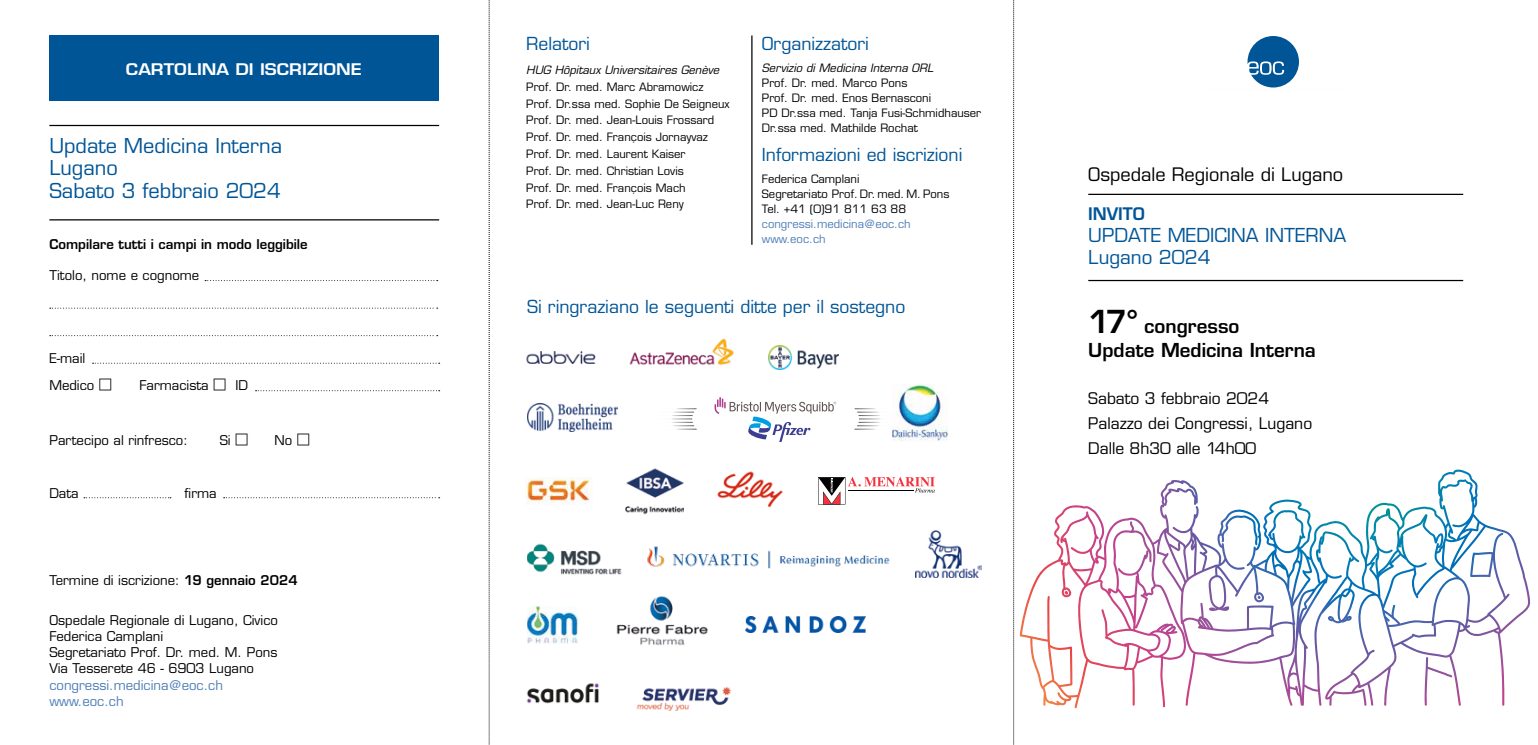
<style>
.page{position:relative;width:1538px;height:745px;background:#fff}
.page>*{position:absolute;margin:0;border:0;box-sizing:border-box;transform-origin:0 0}
.t1{font:20px/22.5px "Eurostile";color:#005597}
.t2{font:600 18.75px/23.8px "Eurostile";color:#000}
.t3{font:18.75px/21.9px "Eurostile";color:#005597}
.t4{font:18.12px "Eurostile";color:#000}
.t5{font:17.5px "Eurostile";color:#005597}
.t6{font:600 16.88px "Eurostile";color:#005597}
.t7{font:15.62px/25px "Eurostile";color:#000}
.t8{font:600 15.62px "Eurostile";color:#fff;scale:1.14 1}
.t9{font:13.12px/16.2px "Eurostile";color:#000}
.t10{font:600 13.12px "Eurostile";color:#000}
.t11{font:13.12px/16.2px "Eurostile";color:#4d7db6}
.t12{font:11.25px/16.8px "Eurostile";color:#000}
.t13{font:italic 11.25px "Eurostile";color:#000}
.t14{font:11.25px/15px "Eurostile";color:#4d7db6}
.s1{font-weight:600}
.s2{font-size:30.88px}
</style>
<div class="page">
<svg style="left:1014px;top:462px;width:517px;height:252px"></svg>
<svg style="left:1299px;top:469px;width:159px;height:88px"></svg>
<svg style="left:1424px;top:656px;width:29px;height:49px"></svg>
<svg style="left:1110px;top:589px;width:7px;height:3px"></svg>
<svg style="left:1257px;top:594px;width:4px;height:4px"></svg>
<svg style="left:1064px;top:589px;width:4px;height:5px"></svg>
<svg style="left:489px;top:0;width:1px;height:744px"></svg>
<svg style="left:1013px;top:0;width:1px;height:744px"></svg>
<div style="left:49px;top:35px;width:390px;height:65px;background:#005597"></div>
<svg style="left:205px;top:280px;width:233px;height:1px"></svg>
<svg style="left:50px;top:307px;width:388px;height:1px"></svg>
<svg style="left:50px;top:335px;width:388px;height:1px"></svg>
<svg style="left:93px;top:362px;width:347px;height:1px"></svg>
<svg style="left:84px;top:497px;width:87px;height:1px"></svg>
<svg style="left:224px;top:497px;width:216px;height:1px"></svg>
<svg style="left:256px;top:390px;width:184px;height:1px"></svg>
<hr style="left:49px;top:125px;width:390px;height:1px;background:#000">
<hr style="left:49px;top:219px;width:390px;height:1px;background:#000">
<svg style="left:1247px;top:36px;width:52px;height:51px"></svg>
<hr style="left:751px;top:35px;width:1px;height:209px;background:#000">
<hr style="left:1088px;top:194px;width:375px;height:1px;background:#000">
<hr style="left:1088px;top:280px;width:375px;height:1px;background:#000">
<img style="left:527px;top:683px;width:72px;height:19px">
<img style="left:647px;top:546px;width:242px;height:22px">
<img style="left:916px;top:530px;width:65px;height:47px">
<img style="left:617px;top:596px;width:91px;height:48px">
<img style="left:527px;top:606px;width:50px;height:36px">
<img style="left:525px;top:477px;width:67px;height:27px">
<img style="left:626px;top:468px;width:58px;height:46px">
<img style="left:717px;top:471px;width:66px;height:37px">
<img style="left:630px;top:338px;width:104px;height:28px">
<img style="left:768px;top:345px;width:70px;height:24px">
<img style="left:526px;top:351px;width:70px;height:12px">
<img style="left:636px;top:686px;width:96px;height:24px">
<img style="left:527px;top:403px;width:90px;height:28px">
<img style="left:745px;top:616px;width:121px;height:16px">
<svg style="left:677px;top:408px;width:20px;height:1px"></svg>
<svg style="left:674px;top:411px;width:20px;height:1px"></svg>
<svg style="left:677px;top:428px;width:20px;height:1px"></svg>
<svg style="left:673px;top:425px;width:21px;height:1px"></svg>
<svg style="left:677px;top:421px;width:16px;height:1px"></svg>
<svg style="left:672px;top:418px;width:20px;height:1px"></svg>
<svg style="left:672px;top:415px;width:21px;height:1px"></svg>
<svg style="left:854px;top:408px;width:22px;height:1px"></svg>
<svg style="left:857px;top:411px;width:21px;height:1px"></svg>
<svg style="left:855px;top:428px;width:20px;height:1px"></svg>
<svg style="left:857px;top:425px;width:22px;height:1px"></svg>
<svg style="left:859px;top:421px;width:16px;height:1px"></svg>
<svg style="left:859px;top:418px;width:22px;height:1px"></svg>
<svg style="left:858px;top:415px;width:22px;height:1px"></svg>
<svg style="left:714px;top:397px;width:122px;height:44px"></svg>
<img style="left:527px;top:543px;width:94px;height:31px">
<svg style="left:818px;top:477px;width:117px;height:27px"></svg>
<img style="left:892px;top:385px;width:55px;height:56px">
<h3 class="t8" style="left:126px;top:59px;width:208px">CARTOLINA DI ISCRIZIONE</h3>
<h1 class="t1" style="left:49px;top:134px;width:234px">Update Medicina Interna<br>Lugano<br>Sabato 3 febbraio 2024</h1>
<p class="t10" style="left:49px;top:235px;width:260px">Compilare tutti i campi in modo leggibile</p>
<p class="t9" style="left:49px;top:267px;width:151px">Titolo, nome e cognome</p>
<p class="t9" style="left:49px;top:344px;width:64px;line-height:27.5px">E-mail<br>Medico <sup>N</sup></p>
<p class="t9" style="left:139px;top:377px;width:110px">Farmacista <sup>N</sup> ID</p>
<p class="t9" style="left:49px;top:432px;width:140px">Partecipo al rinfresco:</p>
<p class="t9" style="left:220px;top:432px;width:30px">Si <sup>N</sup></p>
<p class="t9" style="left:274px;top:432px;width:37px">No <sup>N</sup></p>
<p class="t9" style="left:49px;top:484px;width:31px">Data</p>
<p class="t9" style="left:185px;top:484px;width:34px">firma</p>
<p class="t9" style="left:49px;top:572px;width:250px">Termine di iscrizione: <span class="s1">19 gennaio 2024</span></p>
<p class="t9" style="left:49px;top:611px;width:230px">Ospedale Regionale di Lugano, Civico<br>Federica Camplani<br>Segretariato Prof. Dr. med. M. Pons<br>Via Tesserete 46 - 6903 Lugano</p>
<p class="t11" style="left:49px;top:676px;width:175px">congressi.medicina@eoc.ch www.eoc.ch</p>
<h3 class="t5" style="left:526px;top:33px;width:65px">Relatori</h3>
<p class="t13" style="left:526px;top:63px;width:194px">HUG Hôpitaux Universitaires Genève</p>
<p class="t12" style="left:526px;top:78px;width:205px">Prof. Dr. med. Marc Abramowicz<br>Prof. Dr.ssa med. Sophie De Seigneux<br>Prof. Dr. med. Jean-Louis Frossard<br>Prof. Dr. med. François Jornayvaz<br>Prof. Dr. med. Laurent Kaiser<br>Prof. Dr. med. Christian Lovis<br>Prof. Dr. med. François Mach<br>Prof. Dr. med. Jean-Luc Reny</p>
<h3 class="t5" style="left:762px;top:33px;width:109px">Organizzatori</h3>
<p class="t13" style="left:762px;top:61px;width:173px">Servizio di Medicina Interna ORL</p>
<p class="t12" style="left:762px;top:75px;width:221px;line-height:15px">Prof. Dr. med. Marco Pons<br>Prof. Dr. med. Enos Bernasconi<br>PD Dr.ssa med. Tanja Fusi-Schmidhauser<br>Dr.ssa med. Mathilde Rochat</p>
<h3 class="t5" style="left:762px;top:144px;width:202px">Informazioni ed iscrizioni</h3>
<p class="t12" style="left:762px;top:171px;width:189px;line-height:15px">Federica Camplani<br>Segretariato Prof. Dr. med. M. Pons<br>Tel. +41 (0)91 811 63 88</p>
<p class="t14" style="left:762px;top:216px;width:150px">congressi.medicina@eoc.ch www.eoc.ch</p>
<h3 class="t5" style="left:527px;top:296px;width:380px">Si ringraziano le seguenti ditte per il sostegno</h3>
<h3 class="t4" style="left:1088px;top:164px;width:256px">Ospedale Regionale di Lugano</h3>
<h3 class="t6" style="left:1088px;top:203px;width:58px">INVITO</h3>
<h2 class="t3" style="left:1088px;top:224px;width:259px">UPDATE MEDICINA INTERNA<br>Lugano 2024</h2>
<h2 class="t2" style="left:1088px;top:314px;width:229px"><span class="s2">17°</span> congresso<br>Update Medicina Interna</h2>
<h3 class="t7" style="left:1088px;top:385px;width:225px">Sabato 3 febbraio 2024<br>Palazzo dei Congressi, Lugano<br>Dalle 8h30 alle 14h00</h3>
</div>
